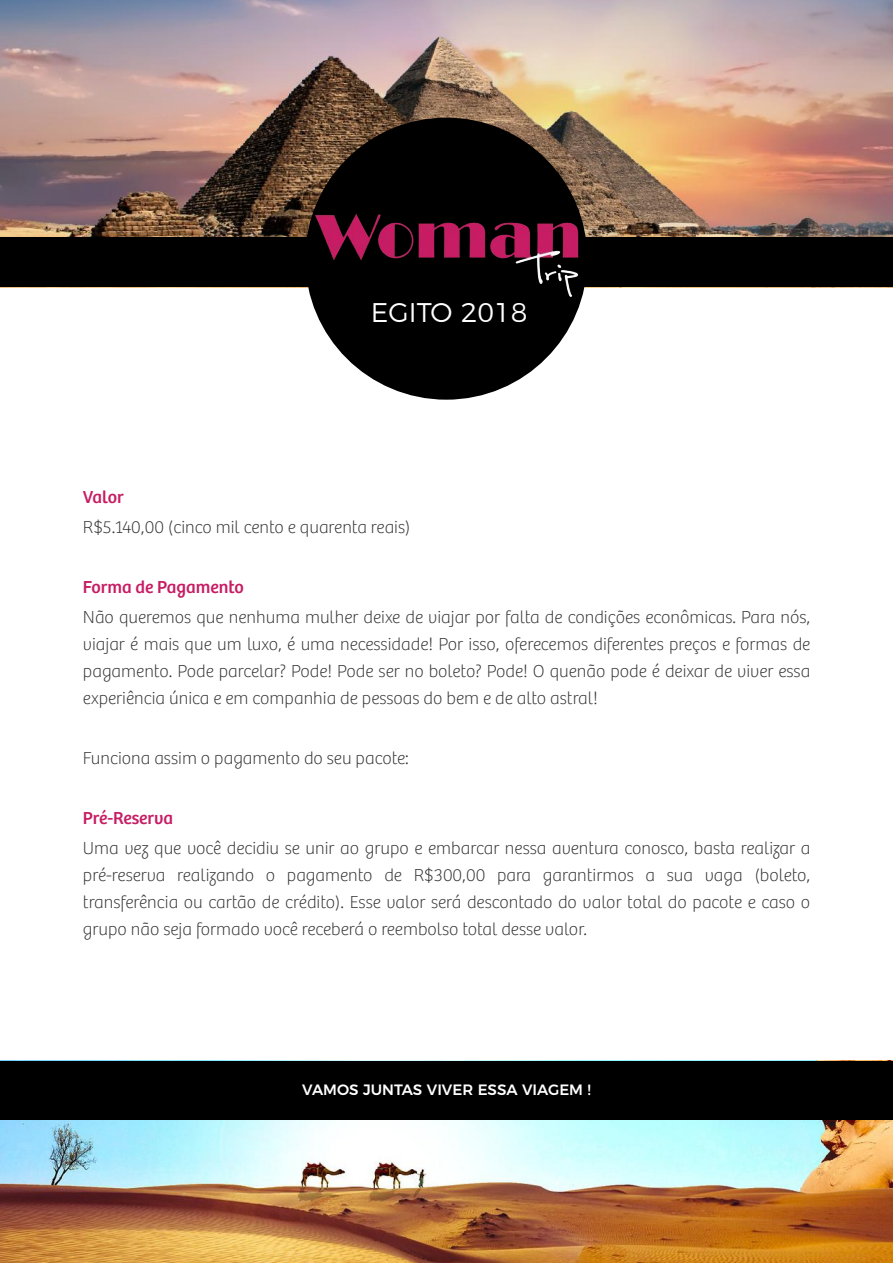
<style>
.page{position:relative;width:893px;height:1263px;background:#fff}
.page>*{position:absolute;margin:0;border:0;box-sizing:border-box;transform-origin:0 0}
.t1{font:300 27px "Montserrat";color:#fff}
.t2{font:100 18px/27px "Bree";color:#333;text-align:justify}
.t3{font:18px "Bree";color:#c61d64}
.t4{font:500 15px "Montserrat";color:#fff}
</style>
<div class="page">
<img style="left:0;top:0;width:893px;height:238px">
<div style="left:0;top:238px;width:893px;height:49px;background:#000"></div>
<div style="left:305px;top:118px;width:282px;height:282px;background:#000;border-radius:50%"></div>
<img style="left:308px;top:210px;width:277px;height:91px">
<img style="left:0;top:1119px;width:893px;height:144px">
<div style="left:0;top:1061px;width:893px;height:58px;background:#000"></div>
<h1 class="t1" style="left:371px;top:291px;width:158px">EGITO 2018</h1>
<p class="t3" style="left:83px;top:486px;width:42px">Valor</p>
<p class="t2" style="left:83px;top:514px;width:329px">R$5.140,00 (cinco mil cento e quarenta reais)</p>
<p class="t3" style="left:83px;top:576px;width:162px">Forma de Pagamento</p>
<p class="t2" style="left:83px;top:604px;width:729px">Não queremos que nenhuma mulher deixe de viajar por falta de condições econômicas. Para nós, viajar é mais que um luxo, é uma necessidade! Por isso, oferecemos diferentes preços e formas de pagamento. Pode parcelar? Pode! Pode ser no boleto? Pode! O quenão pode é deixar de viver essa experiência única e em companhia de pessoas do bem e de alto astral!</p>
<p class="t2" style="left:83px;top:745px;width:327px">Funciona assim o pagamento do seu pacote:</p>
<p class="t3" style="left:83px;top:807px;width:92px">Pré-Reserva</p>
<p class="t2" style="left:83px;top:835px;width:729px">Uma vez que você decidiu se unir ao grupo e embarcar nessa aventura conosco, basta realizar a pré-reserva realizando o pagamento de R$300,00 para garantirmos a sua vaga (boleto, transferência ou cartão de crédito). Esse valor será descontado do valor total do pacote e caso o grupo não seja formado você receberá o reembolso total desse valor.</p>
<p class="t4" style="left:302px;top:1077px;width:290px">VAMOS JUNTAS VIVER ESSA VIAGEM !</p>
</div>
